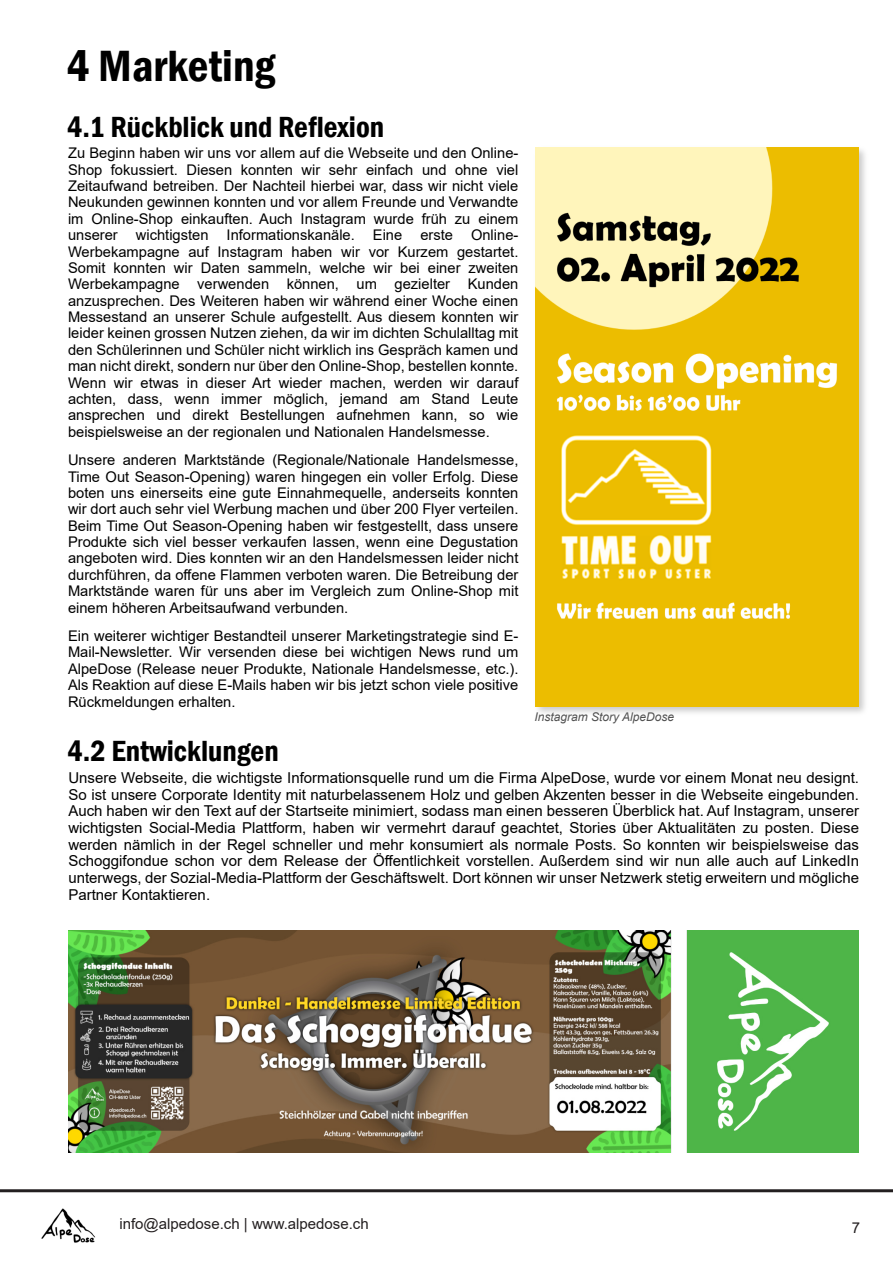
<style>
.page{position:relative;width:893px;height:1263px;background:#fff}
.page>*{position:absolute;margin:0;border:0;box-sizing:border-box;transform-origin:0 0}
.t1{font:600 condensed 45px "Franklin Gothic";color:#000}
.t2{font:600 condensed 30px "Franklin Gothic";color:#000}
.t3{font:15px/16.6px "Arial";color:#000;text-align:justify}
.t4{font:15px "Arial";color:#231f20}
.t5{font:14.7px/16.4px "Arial";color:#000;text-align:justify}
.t6{font:italic 12px "Arial";color:#515151}
</style>
<div class="page">
<hr style="left:0;top:1189px;width:893px;height:3px;background:#231f20">
<img style="left:41px;top:1208px;width:54px;height:35px">
<img style="left:535px;top:147px;width:330px;height:566px">
<img style="left:535px;top:148px;width:324px;height:559px">
<img style="left:68px;top:931px;width:791px;height:221px">
<h1 class="t1" style="left:67px;top:50px;width:210px">4 Marketing</h1>
<h2 class="t2" style="left:67px;top:116px;width:318px">4.1 Rückblick und Reflexion</h2>
<p class="t5" style="left:68px;top:146px;width:452px">Zu Beginn haben wir uns vor allem auf die Webseite und den Online-Shop fokussiert. Diesen konnten wir sehr einfach und ohne viel Zeitaufwand betreiben. Der Nachteil hierbei war, dass wir nicht viele Neukunden gewinnen konnten und vor allem Freunde und Verwandte im Online-Shop einkauften. Auch Instagram wurde früh zu einem unserer wichtigsten Informationskanäle. Eine erste Online-Werbekampagne auf Instagram haben wir vor Kurzem gestartet.<br>Somit konnten wir Daten sammeln, welche wir bei einer zweiten Werbekampagne verwenden können, um gezielter Kunden anzusprechen. Des Weiteren haben wir während einer Woche einen Messestand an unserer Schule aufgestellt. Aus diesem konnten wir leider keinen grossen Nutzen ziehen, da wir im dichten Schulalltag mit den Schülerinnen und Schüler nicht wirklich ins Gespräch kamen und man nicht direkt, sondern nur über den Online-Shop, bestellen konnte.<br>Wenn wir etwas in dieser Art wieder machen, werden wir darauf achten, dass, wenn immer möglich, jemand am Stand Leute ansprechen und direkt Bestellungen aufnehmen kann, so wie beispielsweise an der regionalen und Nationalen Handelsmesse.</p>
<p class="t5" style="left:68px;top:453px;width:452px">Unsere anderen Marktstände (Regionale/Nationale Handelsmesse, Time Out Season-Opening) waren hingegen ein voller Erfolg. Diese boten uns einerseits eine gute Einnahmequelle, anderseits konnten wir dort auch sehr viel Werbung machen und über 200 Flyer verteilen.<br>Beim Time Out Season-Opening haben wir festgestellt, dass unsere Produkte sich viel besser verkaufen lassen, wenn eine Degustation angeboten wird. Dies konnten wir an den Handelsmessen leider nicht durchführen, da offene Flammen verboten waren. Die Betreibung der Marktstände waren für uns aber im Vergleich zum Online-Shop mit einem höheren Arbeitsaufwand verbunden.</p>
<p class="t5" style="left:68px;top:629px;width:452px">Ein weiterer wichtiger Bestandteil unserer Marketingstrategie sind E-Mail-Newsletter. Wir versenden diese bei wichtigen News rund um AlpeDose (Release neuer Produkte, Nationale Handelsmesse, etc.).<br>Als Reaktion auf diese E-Mails haben wir bis jetzt schon viele positive Rückmeldungen erhalten.</p>
<p class="t6" style="left:534px;top:712px;width:141px">Instagram Story AlpeDose</p>
<h2 class="t2" style="left:68px;top:740px;width:213px">4.2 Entwicklungen</h2>
<p class="t3" style="left:68px;top:771px;width:792px">Unsere Webseite, die wichtigste Informationsquelle rund um die Firma AlpeDose, wurde vor einem Monat neu designt.<br>So ist unsere Corporate Identity mit naturbelassenem Holz und gelben Akzenten besser in die Webseite eingebunden.<br>Auch haben wir den Text auf der Startseite minimiert, sodass man einen besseren Überblick hat. Auf Instagram, unserer wichtigsten Social-Media Plattform, haben wir vermehrt darauf geachtet, Stories über Aktualitäten zu posten. Diese werden nämlich in der Regel schneller und mehr konsumiert als normale Posts. So konnten wir beispielsweise das Schoggifondue schon vor dem Release der Öffentlichkeit vorstellen. Außerdem sind wir nun alle auch auf LinkedIn unterwegs, der Sozial-Media-Plattform der Geschäftswelt. Dort können wir unser Netzwerk stetig erweitern und mögliche Partner Kontaktieren.</p>
<p class="t4" style="left:119px;top:1218px;width:251px">info@alpedose.ch | www.alpedose.ch</p>
<p class="t4" style="left:852px;top:1222px;width:10px">7</p>
</div>
